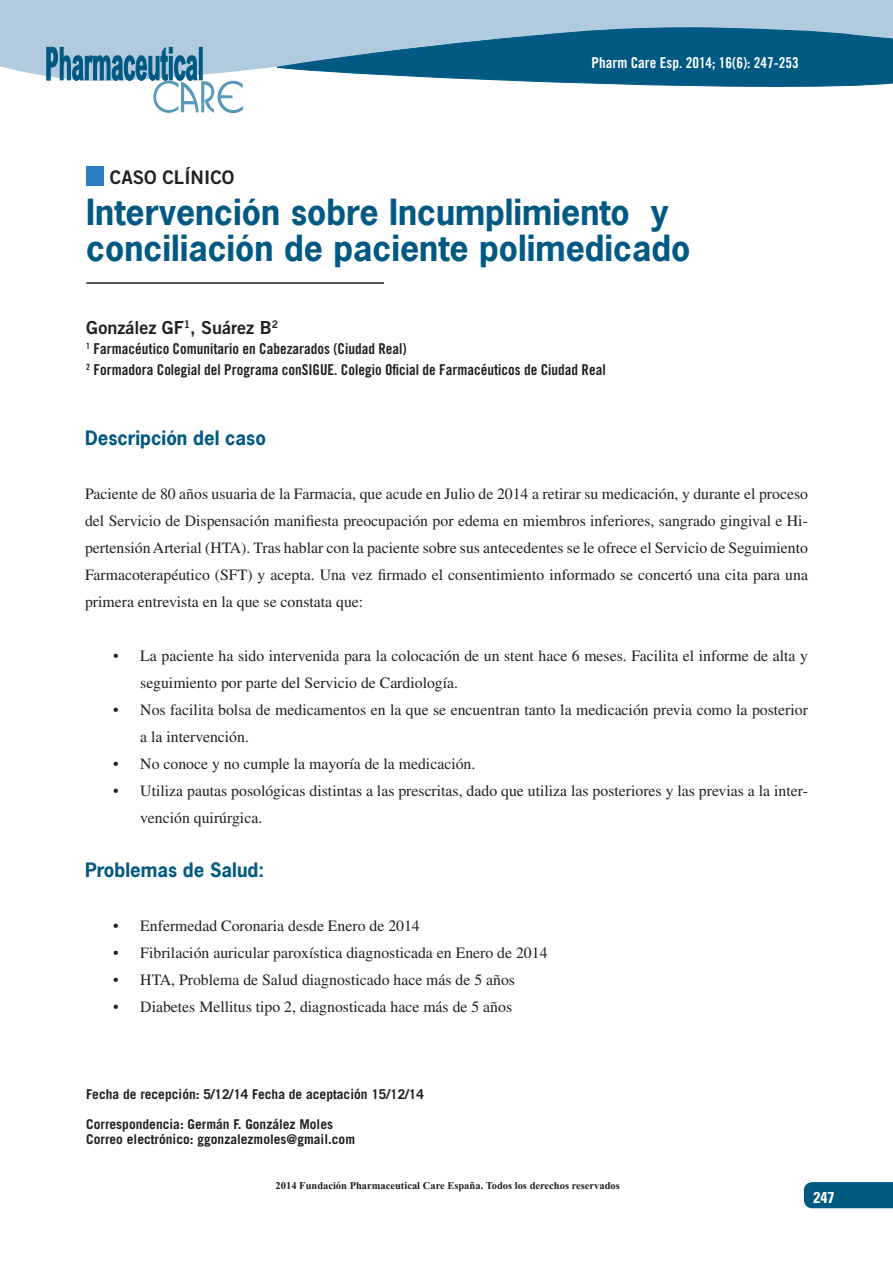
<style>
.page{position:relative;width:893px;height:1263px;background:#fff}
.page>*{position:absolute;margin:0;border:0;box-sizing:border-box;transform-origin:0 0}
.Articulo-Titular{font:700 33.75px/36px "News Gothic Std";color:#005983}
.Seccion-nombre{font:18.75px "Trade Gothic LT Std Bd 2";color:#231f20}
.Artículo-Epigrafe{font:700 18.6px "News Gothic Std";color:#005983}
.Autor-artículo{font:18px "Trade Gothic LT Std Bd 2";color:#231f20}
.Articulo-texto_basic{font:15.75px/27px "Times LT Std";color:#231f20}
.t1{font:700 condensed 15.75px "Univers";color:#fff}
.Autor-artículo-Cargo{font:15px "Trade Gothic LT Std Bd Cn 20";color:#231f20}
.Pagina-indice-revist{font:15px "Trade Gothic LT Std Bd Cn 20";color:#fff}
.Artículo-Ficha_Edici{font:700 13.5px "Trade Gothic LT Std";color:#231f20}
.t2{font:10.5px "Times New Rom B";color:#231f20}
</style>
<div class="page">
<div style="left:804px;top:1182px;width:89px;height:26px;background:#005983"></div>
<div style="left:86px;top:167px;width:18px;height:19px;background:#2a7fc3"></div>
<div style="left:0;top:0;width:893px;height:76px;background:#b0cbde"></div>
<svg style="left:276px;top:26px;width:617px;height:61px;background:#3b7fa1"></svg>
<svg style="left:46px;top:47px;width:197px;height:66px"></svg>
<hr style="left:86px;top:282px;width:298px;height:2px;background:#231f20">
<p class="Seccion-nombre" style="left:110px;top:165px;width:126px">CASO CLÍNICO</p>
<p class="Pagina-indice-revist" style="left:592px;top:53px;width:209px">Pharm Care Esp. 2014; 16(6): 247-253</p>
<p class="Articulo-Titular" style="left:86px;top:194px;width:606px">Intervención sobre Incumplimiento y conciliación de paciente polimedicado</p>
<p class="Autor-artículo" style="left:86px;top:316px;width:193px">González GF<sup>1</sup>, Suárez B<sup>2</sup></p>
<p class="Autor-artículo-Cargo" style="left:86px;top:339px;width:322px"><sup>1</sup> Farmacéutico Comunitario en Cabezarados (Ciudad Real)</p>
<p class="Autor-artículo-Cargo" style="left:86px;top:360px;width:521px"><sup>2</sup> Formadora Colegial del Programa conSIGUE. Colegio Oficial de Farmacéuticos de Ciudad Real</p>
<p class="Artículo-Epigrafe" style="left:85px;top:425px;width:182px">Descripción del caso</p>
<p class="Articulo-texto_basic" style="left:85px;top:480px;width:724px;text-align:justify">Paciente de 80 años usuaria de la Farmacia, que acude en Julio de 2014 a retirar su medicación, y durante el proceso del Servicio de Dispensación manifiesta preocupación por edema en miembros inferiores, sangrado gingival e Hi&shy;pertensión Arterial (HTA). Tras hablar con la paciente sobre sus antecedentes se le ofrece el Servicio de Seguimiento Farmacoterapéutico (SFT) y acepta. Una vez firmado el consentimiento informado se concertó una cita para una primera entrevista en la que se constata que:</p>
<p class="Articulo-texto_basic" style="left:140px;top:642px;width:669px;text-indent:-27px">• La paciente ha sido intervenida para la colocación de un stent hace 6 meses. Facilita el informe de alta y seguimiento por parte del Servicio de Cardiología.</p>
<p class="Articulo-texto_basic" style="left:140px;top:696px;width:669px;text-indent:-27px">• Nos facilita bolsa de medicamentos en la que se encuentran tanto la medicación previa como la posterior a la intervención.</p>
<p class="Articulo-texto_basic" style="left:113px;top:750px;width:364px">• No conoce y no cumple la mayoría de la medicación.</p>
<p class="Articulo-texto_basic" style="left:140px;top:777px;width:669px;text-indent:-27px">• Utiliza pautas posológicas distintas a las prescritas, dado que utiliza las posteriores y las previas a la inter&shy;vención quirúrgica.</p>
<p class="Artículo-Epigrafe" style="left:85px;top:857px;width:181px">Problemas de Salud:</p>
<p class="Articulo-texto_basic" style="left:113px;top:912px;width:308px">• Enfermedad Coronaria desde Enero de 2014</p>
<p class="Articulo-texto_basic" style="left:113px;top:939px;width:436px">• Fibrilación auricular paroxística diagnosticada en Enero de 2014</p>
<p class="Articulo-texto_basic" style="left:113px;top:966px;width:403px">• HTA, Problema de Salud diagnosticado hace más de 5 años</p>
<p class="Articulo-texto_basic" style="left:113px;top:993px;width:400px">• Diabetes Mellitus tipo 2, diagnosticada hace más de 5 años</p>
<p class="Artículo-Ficha_Edici" style="left:86px;top:1085px;width:339px">Fecha de recepción: 5/12/14 Fecha de aceptación 15/12/14</p>
<p class="Artículo-Ficha_Edici" style="left:86px;top:1115px;width:248px">Correspondencia: Germán F. González Moles</p>
<p class="Artículo-Ficha_Edici" style="left:86px;top:1130px;width:270px">Correo electrónico: ggonzalezmoles@gmail.com</p>
<p class="t2" style="left:276px;top:1180px;width:346px">2014 Fundación Pharmaceutical Care España. Todos los derechos reservados</p>
<p class="t1" style="left:813px;top:1188px;width:22px">247</p>
</div>
